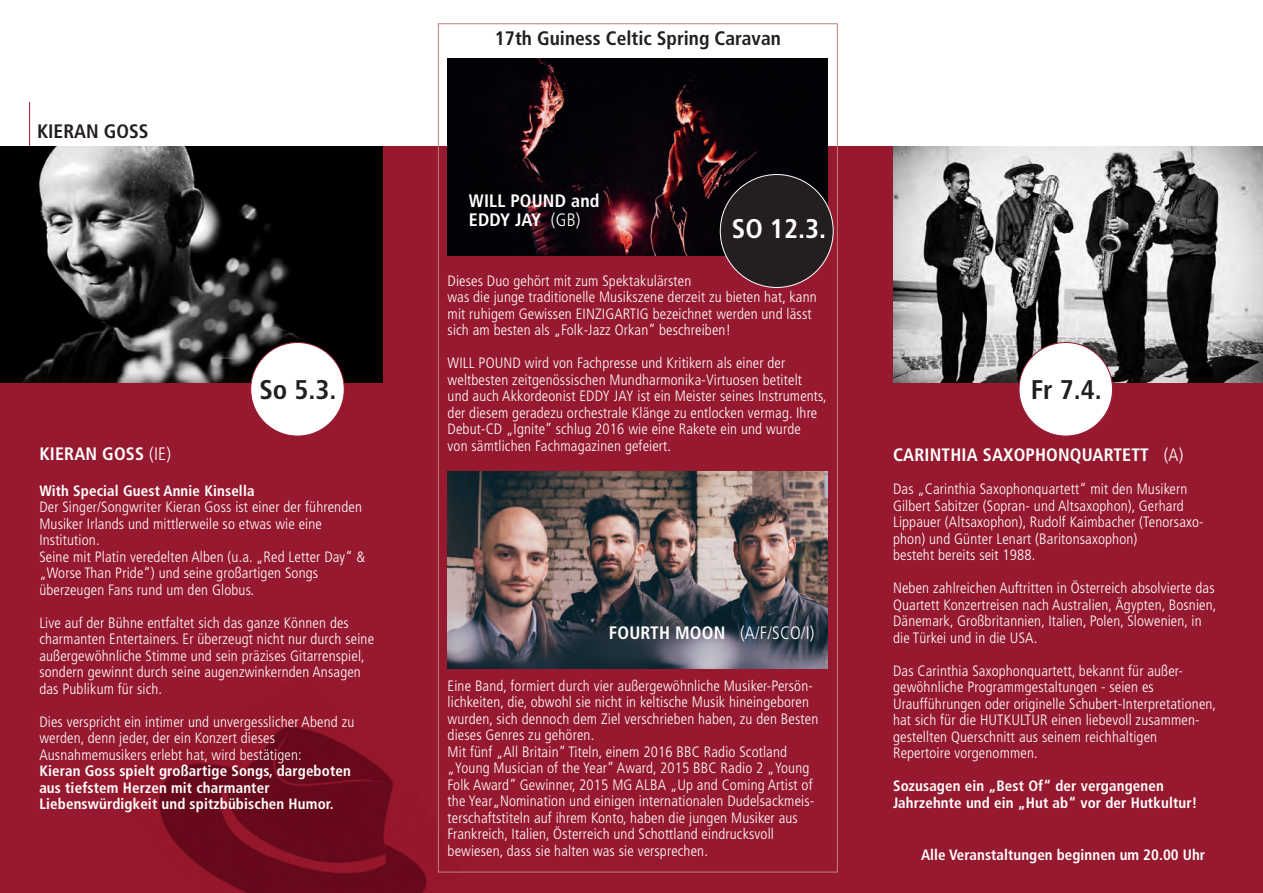
<style>
.page{position:relative;width:1263px;height:893px;background:#fff}
.page>*{position:absolute;margin:0;border:0;box-sizing:border-box;transform-origin:0 0}
.t1{font:700 condensed 27px "Frutiger";color:#231f20}
.t2{font:700 condensed 27px "Frutiger";color:#fff}
.t3{font:700 condensed 19.5px "Frutiger";color:#231f20}
.t4{font:700 condensed 18px/19.5px "Frutiger";letter-spacing:.01em;color:#fff}
.t5{font:300 condensed 18px "Frutiger";color:#fff}
.t6{font:300 condensed 15px/16.5px "Frutiger";letter-spacing:.01em;color:#fff}
.t7{font:700 condensed 15px/16.5px "Frutiger";letter-spacing:.01em;color:#fff}
.s1{font-weight:300}
.s2{font-weight:700}
</style>
<div class="page">
<div style="left:0;top:146px;width:1263px;height:747px;background:#97192f"></div>
<img style="left:158px;top:671px;width:306px;height:222px">
<hr style="left:29px;top:102px;width:1px;height:45px;background:#97192f">
<img style="left:448px;top:58px;width:379px;height:197px">
<img style="left:893px;top:146px;width:370px;height:237px">
<img style="left:0;top:146px;width:383px;height:237px">
<div style="left:251px;top:342px;width:93px;height:94px;background:#fff;border-radius:50%"></div>
<div style="left:1019px;top:342px;width:93px;height:94px;background:#fff;border-radius:50%"></div>
<img style="left:448px;top:471px;width:379px;height:197px">
<div style="left:720px;top:175px;width:113px;height:112px;background:#231f20;border-radius:50%"></div>
<p class="t3" style="left:37px;top:119px;width:113px">KIERAN GOSS</p>
<p class="t3" style="left:495px;top:27px;width:288px">17th Guiness Celtic Spring Caravan</p>
<p class="t4" style="left:469px;top:191px;width:132px">WILL POUND and<br>EDDY JAY <span class="s1">(GB)</span></p>
<p class="t2" style="left:732px;top:213px;width:96px">SO 12.3.</p>
<p class="t6" style="left:448px;top:273px;width:371px">Dieses Duo gehört mit zum Spektakulärsten<br>was die junge traditionelle Musikszene derzeit zu bieten hat, kann mit ruhigem Gewissen EINZIGARTIG bezeichnet werden und lässt sich am besten als „Folk-Jazz Orkan” beschreiben!</p>
<p class="t6" style="left:448px;top:355px;width:381px">WILL POUND wird von Fachpresse und Kritikern als einer der weltbesten zeitgenössischen Mundharmonika-Virtuosen betitelt und auch Akkordeonist EDDY JAY ist ein Meister seines Instruments, der diesem geradezu orchestrale Klänge zu entlocken vermag. Ihre Debut-CD „Ignite” schlug 2016 wie eine Rakete ein und wurde<br>von sämtlichen Fachmagazinen gefeiert.</p>
<p class="t1" style="left:259px;top:373px;width:79px">So 5.3.</p>
<p class="t1" style="left:1031px;top:373px;width:73px">Fr 7.4.</p>
<p class="t4" style="left:39px;top:444px;width:133px">KIERAN GOSS <span class="s1">(IE)</span></p>
<p class="t7" style="left:39px;top:482px;width:217px">With Special Guest Annie Kinsella</p>
<p class="t6" style="left:39px;top:499px;width:327px">Der Singer/Songwriter Kieran Goss ist einer der führenden Musiker Irlands und mittlerweile so etwas wie eine Institution.<br>Seine mit Platin veredelten Alben (u.a. „Red Letter Day“ &amp; „Worse Than Pride“) und seine großartigen Songs überzeugen Fans rund um den Globus.</p>
<p class="t6" style="left:39px;top:614px;width:336px">Live auf der Bühne entfaltet sich das ganze Können des charmanten Entertainers. Er überzeugt nicht nur durch seine außergewöhnliche Stimme und sein präzises Gitarrenspiel, sondern gewinnt durch seine augenzwinkernden Ansagen das Publikum für sich.</p>
<p class="t6" style="left:39px;top:713px;width:316px">Dies verspricht ein intimer und unvergesslicher Abend zu werden, denn jeder, der ein Konzert dieses Ausnahmemusikers erlebt hat, wird bestätigen:<br><span class="s2">Kieran Goss spielt großartige Songs, dargeboten aus tiefstem Herzen mit charmanter Liebenswürdigkeit und spitzbübischen Humor.</span></p>
<p class="t4" style="left:893px;top:445px;width:292px">CARINTHIA SAXOPHONQUARTETT <span class="s1">(A)</span></p>
<p class="t6" style="left:893px;top:481px;width:312px">Das „Carinthia Saxophonquartett“ mit den Musikern Gilbert Sabitzer (Sopran- und Altsaxophon), Gerhard Lippauer (Altsaxophon), Rudolf Kaimbacher (Tenorsaxo&shy;phon) und Günter Lenart (Baritonsaxophon)<br>besteht bereits seit 1988.</p>
<p class="t6" style="left:893px;top:580px;width:325px">Neben zahlreichen Auftritten in Österreich absolvierte das Quartett Konzertreisen nach Australien, Ägypten, Bosnien, Dänemark, Großbritannien, Italien, Polen, Slowenien, in die Türkei und in die USA.</p>
<p class="t6" style="left:893px;top:663px;width:325px">Das Carinthia Saxophonquartett, bekannt für außer&shy;gewöhnliche Programmgestaltungen - seien es Uraufführungen oder originelle Schubert-Interpretationen, hat sich für die HUTKULTUR einen liebevoll zusammen&shy;gestellten Querschnitt aus seinem reichhaltigen Repertoire vorgenommen.</p>
<p class="t7" style="left:893px;top:778px;width:306px">Sozusagen ein „Best Of“ der vergangenen<br>Jahrzehnte und ein „Hut ab“ vor der Hutkultur!</p>
<p class="t5" style="left:609px;top:623px;width:207px"><span class="s2">FOURTH MOON</span> (A/F/SCO/I)</p>
<p class="t6" style="left:448px;top:677px;width:372px">Eine Band, formiert durch vier außergewöhnliche Musiker-Persön&shy;lichkeiten, die, obwohl sie nicht in keltische Musik hineingeboren wurden, sich dennoch dem Ziel verschrieben haben, zu den Besten dieses Genres zu gehören.</p>
<p class="t6" style="left:448px;top:743px;width:368px">Mit fünf „All Britain” Titeln, einem 2016 BBC Radio Scotland „Young Musician of the Year” Award, 2015 BBC Radio 2 „Young Folk Award” Gewinner, 2015 MG ALBA „Up and Coming Artist of the Year„Nomination und einigen internationalen Dudelsackmeis&shy;terschaftstiteln auf ihrem Konto, haben die jungen Musiker aus Frankreich, Italien, Österreich und Schottland eindrucksvoll bewiesen, dass sie halten was sie versprechen.</p>
<p class="t7" style="left:507px;top:830px;width:288px">Alle Veranstaltungen beginnen um 20.00 Uhr.</p>
<p class="t7" style="left:921px;top:846px;width:286px">Alle Veranstaltungen beginnen um 20.00 Uhr</p>
</div>
